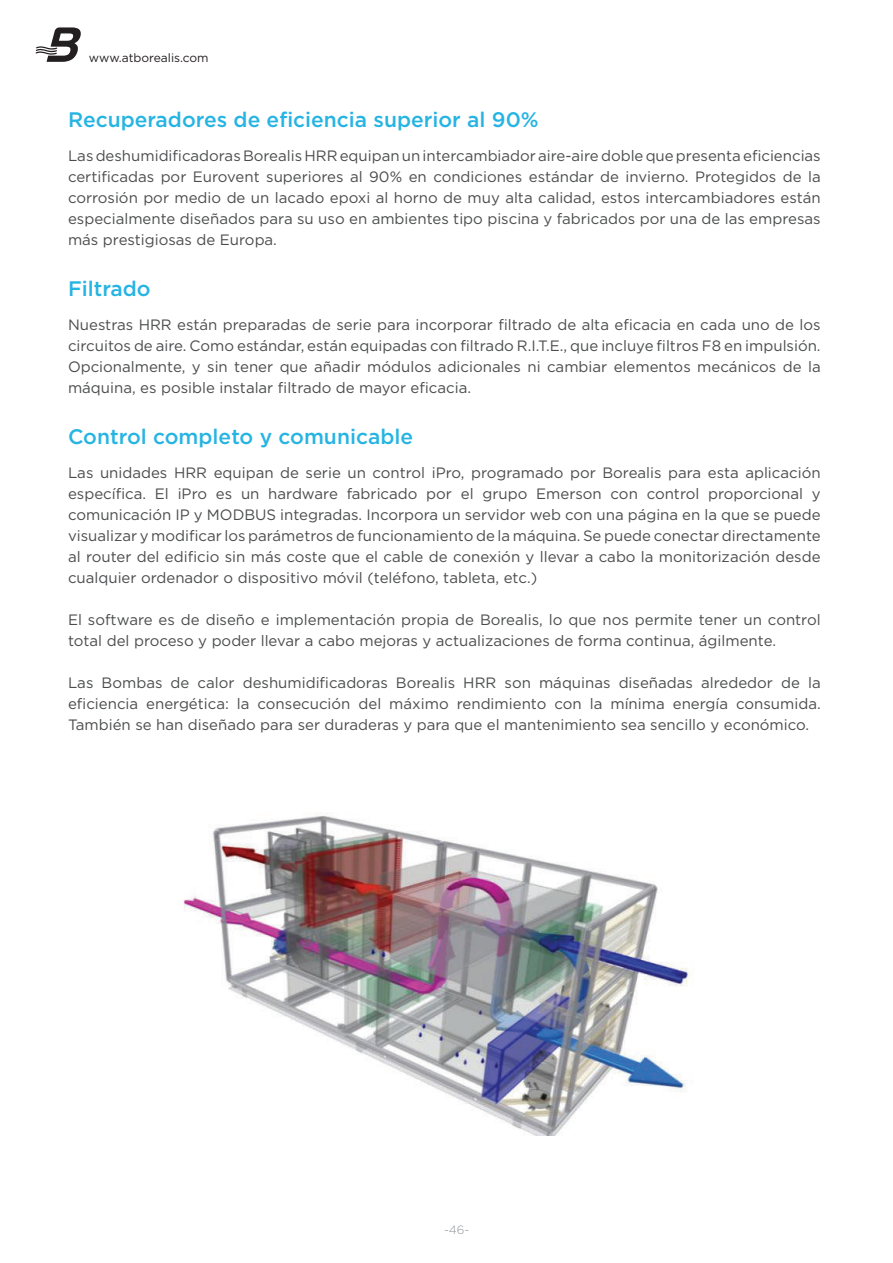
<style>
.page{position:relative;width:893px;height:1263px;background:#fff}
.page>*{position:absolute;margin:0;border:0;box-sizing:border-box;transform-origin:0 0}
.t1{font:500 21px "Gotham";color:#26b4e3}
.t2{font:15px/21px "Gotham";color:#4b4c4d;text-align:justify}
.t3{font:12px "Gotham";color:#231f20}
.t4{font:300 12px "Gotham";color:#939598}
</style>
<div class="page">
<svg style="left:35px;top:27px;width:46px;height:35px"></svg>
<img style="left:183px;top:814px;width:511px;height:321px">
<p class="t3" style="left:89px;top:50px;width:121px">www.atborealis.com</p>
<h1 class="t1" style="left:68px;top:106px;width:472px">Recuperadores de eficiencia superior al 90%</h1>
<p class="t2" style="left:68px;top:145px;width:754px">Las deshumidificadoras Borealis HRR equipan un intercambiador aire-aire doble que presenta eficiencias certificadas por Eurovent superiores al 90% en condiciones estándar de invierno. Protegidos de la corrosión por medio de un lacado epoxi al horno de muy alta calidad, estos intercambiadores están especialmente diseñados para su uso en ambientes tipo piscina y fabricados por una de las empresas más prestigiosas de Europa.</p>
<h1 class="t1" style="left:68px;top:275px;width:84px">Filtrado</h1>
<p class="t2" style="left:68px;top:314px;width:754px">Nuestras HRR están preparadas de serie para incorporar filtrado de alta eficacia en cada uno de los circuitos de aire. Como estándar, están equipadas con filtrado R.I.T.E., que incluye filtros F8 en impulsión.<br>Opcionalmente, y sin tener que añadir módulos adicionales ni cambiar elementos mecánicos de la máquina, es posible instalar filtrado de mayor eficacia.</p>
<h1 class="t1" style="left:68px;top:423px;width:347px">Control completo y comunicable</h1>
<p class="t2" style="left:68px;top:461px;width:754px">Las unidades HRR equipan de serie un control iPro, programado por Borealis para esta aplicación específica. El iPro es un hardware fabricado por el grupo Emerson con control proporcional y comunicación IP y MODBUS integradas. Incorpora un servidor web con una página en la que se puede visualizar y modificar los parámetros de funcionamiento de la máquina. Se puede conectar directamente al router del edificio sin más coste que el cable de conexión y llevar a cabo la monitorización desde cualquier ordenador o dispositivo móvil (teléfono, tableta, etc.)</p>
<p class="t2" style="left:68px;top:608px;width:754px">El software es de diseño e implementación propia de Borealis, lo que nos permite tener un control total del proceso y poder llevar a cabo mejoras y actualizaciones de forma continua, ágilmente.</p>
<p class="t2" style="left:68px;top:671px;width:754px">Las Bombas de calor deshumidificadoras Borealis HRR son máquinas diseñadas alrededor de la eficiencia energética: la consecución del máximo rendimiento con la mínima energía consumida.<br>También se han diseñado para ser duraderas y para que el mantenimiento sea sencillo y económico.</p>
<p class="t4" style="left:444px;top:1222px;width:27px">-46-</p>
</div>
